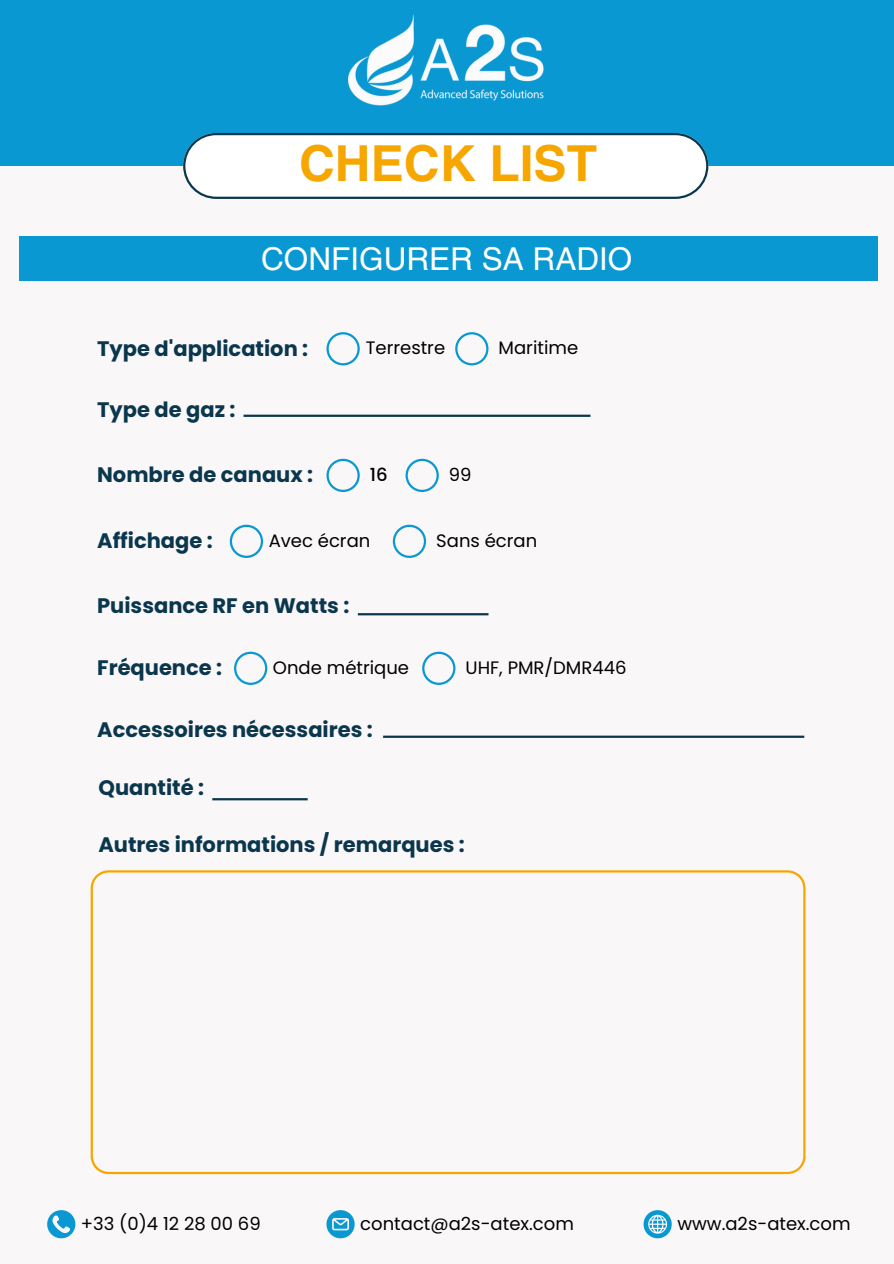
<style>
.page{position:relative;width:894px;height:1264px;background:#fff}
.page>*{position:absolute;margin:0;border:0;box-sizing:border-box;transform-origin:0 0}
.t1{font:700 49.65px "Helvetica LT Pro";color:#f7a600}
.t2{font:31.5px "Helvetica LT Pro";color:#fff}
.t3{font:700 21px "Poppins";color:#0a374d}
.t4{font:18px "Poppins";color:#000}
.t5{font:500 18px "Poppins";color:#000}
</style>
<div class="page">
<div style="left:0;top:0;width:893px;height:1263px;background:#faf7f9"></div>
<div style="left:0;top:0;width:893px;height:166px;background:#0998d2"></div>
<svg style="left:183px;top:133px;width:525px;height:66px"></svg>
<div style="left:19px;top:237px;width:858px;height:44px;background:#0998d2"></div>
<img style="left:348px;top:14px;width:196px;height:92px">
<svg style="left:326px;top:459px;width:33px;height:33px"></svg>
<svg style="left:405px;top:459px;width:33px;height:33px"></svg>
<svg style="left:230px;top:524px;width:33px;height:34px"></svg>
<svg style="left:392px;top:524px;width:34px;height:34px"></svg>
<hr style="left:212px;top:798px;width:95px;height:2px;background:#0a374d">
<svg style="left:91px;top:870px;width:714px;height:304px"></svg>
<svg style="left:47px;top:1210px;width:28px;height:28px"></svg>
<svg style="left:326px;top:1210px;width:28px;height:28px"></svg>
<svg style="left:643px;top:1210px;width:28px;height:28px"></svg>
<svg style="left:326px;top:332px;width:33px;height:33px"></svg>
<svg style="left:455px;top:332px;width:33px;height:33px"></svg>
<hr style="left:243px;top:414px;width:347px;height:3px;background:#0a374d">
<hr style="left:358px;top:613px;width:130px;height:2px;background:#0a374d">
<svg style="left:234px;top:651px;width:33px;height:34px"></svg>
<svg style="left:422px;top:651px;width:33px;height:34px"></svg>
<hr style="left:383px;top:735px;width:421px;height:3px;background:#0a374d">
<h1 class="t1" style="left:299px;top:146px;width:299px">CHECK LIST</h1>
<h2 class="t2" style="left:261px;top:247px;width:372px">CONFIGURER SA RADIO</h2>
<p class="t3" style="left:97px;top:334px;width:212px">Type d'application :</p>
<p class="t3" style="left:97px;top:395px;width:140px">Type de gaz :</p>
<p class="t3" style="left:97px;top:460px;width:217px">Nombre de canaux :</p>
<p class="t4" style="left:366px;top:335px;width:81px">Terrestre</p>
<p class="t4" style="left:498px;top:335px;width:81px">Maritime</p>
<p class="t5" style="left:370px;top:462px;width:19px">16</p>
<p class="t4" style="left:449px;top:462px;width:24px">99</p>
<p class="t3" style="left:97px;top:526px;width:117px">Affichage :</p>
<p class="t4" style="left:268px;top:528px;width:103px">Avec écran</p>
<p class="t4" style="left:436px;top:528px;width:102px">Sans écran</p>
<p class="t3" style="left:97px;top:591px;width:253px">Puissance RF en Watts :</p>
<p class="t3" style="left:97px;top:653px;width:126px">Fréquence :</p>
<p class="t4" style="left:273px;top:655px;width:138px">Onde métrique</p>
<p class="t4" style="left:465px;top:655px;width:162px">UHF, PMR/DMR446</p>
<p class="t3" style="left:97px;top:714px;width:277px">Accessoires nécessaires :</p>
<p class="t3" style="left:98px;top:772px;width:107px">Quantité :</p>
<p class="t3" style="left:98px;top:830px;width:368px">Autres informations / remarques :</p>
<p class="t4" style="left:81px;top:1210px;width:181px">+33 (0)4 12 28 00 69</p>
<p class="t4" style="left:360px;top:1210px;width:215px">contact@a2s-atex.com</p>
<p class="t4" style="left:677px;top:1210px;width:175px">www.a2s-atex.com</p>
</div>
